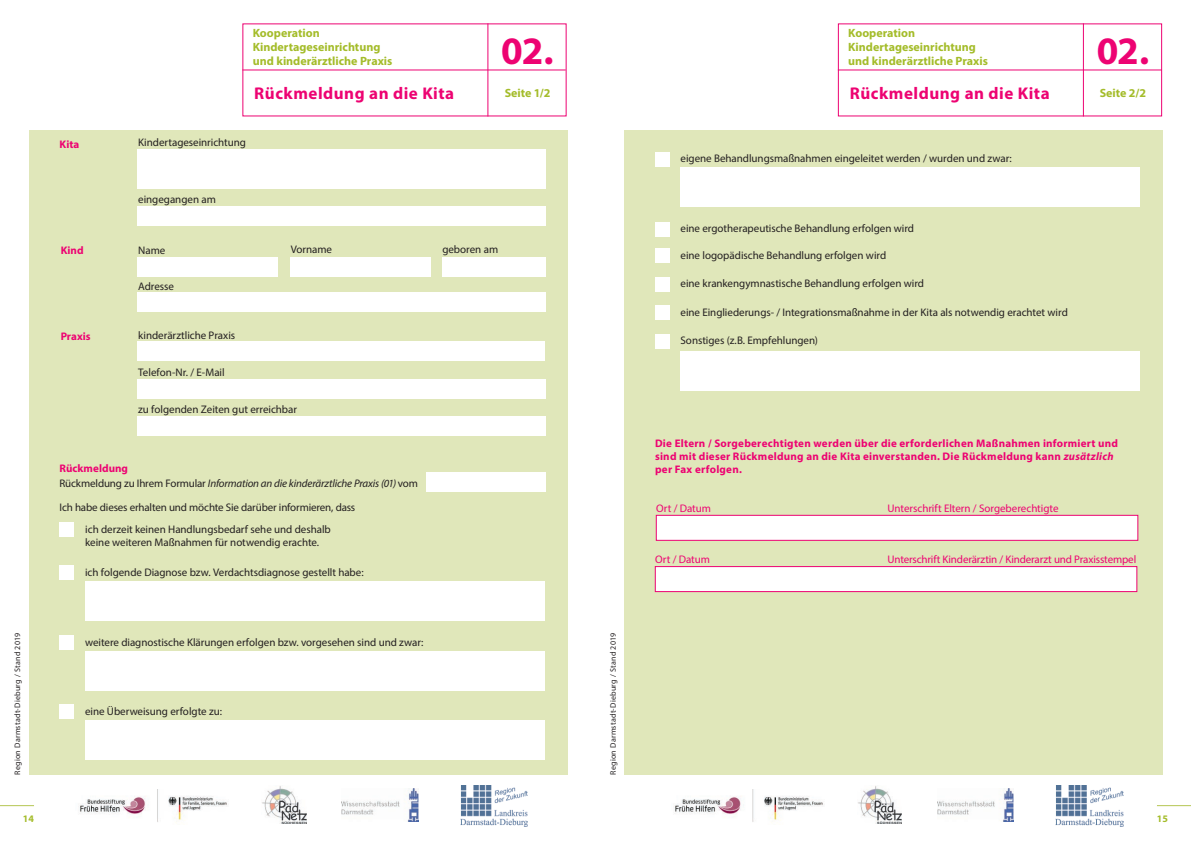
<style>
.page{position:relative;width:1191px;height:842px;background:#fff}
.page>*{position:absolute;margin:0;border:0;box-sizing:border-box;transform-origin:0 0}
.t1{font:700 39px "Myriad Pro";color:#ed0372}
.t2{font:700 17px "Myriad Pro";letter-spacing:.03em;color:#ed0372}
.t3{font:700 12px/14px "Myriad Pro";color:#a4bc2a}
.t4{font:11px/21.9px "Myriad Pro";letter-spacing:-.005em;color:#231f20;text-align:center}
.t5{font:700 11px/13px "Myriad Pro";letter-spacing:.02em;color:#ed0372}
.t6{font:11px "Myriad Pro";letter-spacing:-.01em;color:#ed0372}
.t7{font:italic 11px/14.7px "Myriad Pro";letter-spacing:-.015em;color:#231f20}
.t8{font:700 10px "Myriad Pro";color:#a4bc2a}
.t9{font:8px "Myriad Pro";letter-spacing:.03em;color:#231f20}
.s1{font-weight:700;font-style:normal;color:#ed0372}
.s2{font-style:normal}
.s3{font-style:italic}
</style>
<div class="page">
<div style="left:29px;top:130px;width:538px;height:645px;background:#e0e7ba"></div>
<div style="left:137px;top:150px;width:409px;height:39px;background:#fff"></div>
<div style="left:137px;top:206px;width:409px;height:20px;background:#fff"></div>
<div style="left:290px;top:257px;width:140px;height:20px;background:#fff"></div>
<div style="left:442px;top:257px;width:104px;height:20px;background:#fff"></div>
<div style="left:137px;top:257px;width:141px;height:20px;background:#fff"></div>
<div style="left:137px;top:292px;width:409px;height:20px;background:#fff"></div>
<div style="left:137px;top:341px;width:407px;height:20px;background:#fff"></div>
<div style="left:137px;top:379px;width:409px;height:20px;background:#fff"></div>
<div style="left:137px;top:416px;width:409px;height:20px;background:#fff"></div>
<div style="left:427px;top:472px;width:119px;height:20px;background:#fff"></div>
<div style="left:60px;top:523px;width:14px;height:14px;background:#fff"></div>
<div style="left:85px;top:581px;width:459px;height:39px;background:#fff"></div>
<div style="left:85px;top:651px;width:459px;height:39px;background:#fff"></div>
<div style="left:85px;top:720px;width:459px;height:39px;background:#fff"></div>
<div style="left:60px;top:565px;width:14px;height:15px;background:#fff"></div>
<div style="left:60px;top:635px;width:14px;height:14px;background:#fff"></div>
<div style="left:60px;top:704px;width:14px;height:14px;background:#fff"></div>
<hr style="left:487px;top:23px;width:1px;height:93px;background:#ed0372">
<hr style="left:242px;top:69px;width:324px;height:1px;background:#ed0372">
<img style="left:460px;top:786px;width:67px;height:41px">
<img style="left:342px;top:789px;width:76px;height:33px">
<img style="left:79px;top:789px;width:148px;height:33px">
<img style="left:262px;top:786px;width:44px;height:37px">
<div style="left:624px;top:130px;width:538px;height:645px;background:#e0e7ba"></div>
<div style="left:680px;top:167px;width:460px;height:40px;background:#fff"></div>
<div style="left:680px;top:351px;width:460px;height:39px;background:#fff"></div>
<div style="left:655px;top:152px;width:14px;height:14px;background:#fff"></div>
<div style="left:655px;top:222px;width:14px;height:14px;background:#fff"></div>
<div style="left:655px;top:249px;width:14px;height:14px;background:#fff"></div>
<div style="left:655px;top:277px;width:14px;height:14px;background:#fff"></div>
<div style="left:655px;top:306px;width:14px;height:14px;background:#fff"></div>
<div style="left:655px;top:334px;width:14px;height:14px;background:#fff"></div>
<div style="left:656px;top:515px;width:482px;height:26px;background:#fff;border:1px solid #ed0372"></div>
<div style="left:655px;top:566px;width:482px;height:26px;background:#fff;border:1px solid #ed0372"></div>
<hr style="left:1083px;top:23px;width:1px;height:93px;background:#ed0372">
<hr style="left:838px;top:69px;width:323px;height:1px;background:#ed0372">
<img style="left:1055px;top:786px;width:68px;height:41px">
<img style="left:937px;top:789px;width:76px;height:33px">
<img style="left:675px;top:789px;width:148px;height:33px">
<img style="left:858px;top:786px;width:43px;height:37px">
<hr style="left:0;top:805px;width:34px;height:1px;background:#b5c653">
<hr style="left:1157px;top:805px;width:34px;height:1px;background:#b5c653">
<p class="t9" style="left:13px;top:775px;width:144px;rotate:-90deg">Region Darmstadt-Dieburg / Stand 2019</p>
<p class="t3" style="left:253px;top:26px;width:141px">Kooperation<br>Kindertageseinrichtung und kinderärztliche Praxis</p>
<h1 class="t1" style="left:501px;top:25px;width:54px">02.</h1>
<p class="t3" style="left:505px;top:86px;width:47px">Seite 1/2</p>
<h2 class="t2" style="left:254px;top:82px;width:201px">Rückmeldung an die Kita</h2>
<p class="t5" style="left:60px;top:137px;width:21px">Kita</p>
<p class="t4" style="left:138px;top:131px;width:109px">Kindertageseinrichtung</p>
<p class="t4" style="left:138px;top:188px;width:79px">eingegangen am</p>
<p class="t5" style="left:61px;top:243px;width:24px">Kind</p>
<p class="t4" style="left:138px;top:239px;width:29px">Name</p>
<p class="t4" style="left:291px;top:238px;width:43px">Vorname</p>
<p class="t4" style="left:442px;top:238px;width:57px">geboren am</p>
<p class="t4" style="left:138px;top:275px;width:37px">Adresse</p>
<p class="t5" style="left:61px;top:330px;width:31px">Praxis</p>
<p class="t4" style="left:138px;top:324px;width:98px">kinderärztliche Praxis</p>
<p class="t4" style="left:138px;top:361px;width:88px">Telefon-Nr. / E-Mail</p>
<p class="t4" style="left:138px;top:398px;width:160px">zu folgenden Zeiten gut erreichbar</p>
<p class="t7" style="left:60px;top:461px;width:360px"><span class="s1">Rückmeldung<br></span><span class="s2">Rückmeldung zu Ihrem Formular</span> Information an die kinderärztliche Praxis (01) <span class="s2">vom</span></p>
<p class="t4" style="left:60px;top:496px;width:297px">Ich habe dieses erhalten und möchte Sie darüber informieren, dass ich derzeit keinen Handlungsbedarf sehe und deshalb</p>
<p class="t4" style="left:85px;top:531px;width:235px">keine weiteren Maßnahmen für notwendig erachte.</p>
<p class="t4" style="left:85px;top:561px;width:280px">ich folgende Diagnose bzw. Verdachtsdiagnose gestellt habe:</p>
<p class="t4" style="left:85px;top:631px;width:340px">weitere diagnostische Klärungen erfolgen bzw. vorgesehen sind und zwar:</p>
<p class="t4" style="left:85px;top:700px;width:138px">eine Überweisung erfolgte zu:</p>
<p class="t9" style="left:608px;top:775px;width:144px;rotate:-90deg">Region Darmstadt-Dieburg / Stand 2019</p>
<p class="t3" style="left:848px;top:26px;width:141px">Kooperation<br>Kindertageseinrichtung und kinderärztliche Praxis</p>
<h1 class="t1" style="left:1096px;top:25px;width:54px">02.</h1>
<p class="t3" style="left:1099px;top:86px;width:48px">Seite 2/2</p>
<h2 class="t2" style="left:850px;top:82px;width:201px">Rückmeldung an die Kita</h2>
<p class="t4" style="left:680px;top:148px;width:333px">eigene Behandlungsmaßnahmen eingeleitet werden / wurden und zwar:</p>
<p class="t4" style="left:680px;top:218px;width:235px">eine ergotherapeutische Behandlung erfolgen wird</p>
<p class="t4" style="left:680px;top:244px;width:207px">eine logopädische Behandlung erfolgen wird</p>
<p class="t4" style="left:680px;top:273px;width:245px">eine krankengymnastische Behandlung erfolgen wird</p>
<p class="t4" style="left:680px;top:301px;width:389px">eine Eingliederungs- / Integrationsmaßnahme in der Kita als notwendig erachtet wird</p>
<p class="t4" style="left:680px;top:330px;width:139px">Sonstiges (z.B. Empfehlungen)</p>
<p class="t5" style="left:655px;top:436px;width:464px">Die Eltern / Sorgeberechtigten werden über die erforderlichen Maßnahmen informiert und sind mit dieser Rückmeldung an die Kita einverstanden. Die Rückmeldung kann <span class="s3">zusätzlich </span>per Fax erfolgen.</p>
<p class="t6" style="left:656px;top:501px;width:56px">Ort / Datum</p>
<p class="t6" style="left:887px;top:501px;width:172px">Unterschrift Eltern / Sorgeberechtigte</p>
<p class="t6" style="left:655px;top:552px;width:56px">Ort / Datum</p>
<p class="t6" style="left:887px;top:552px;width:250px">Unterschrift Kinderärztin / Kinderarzt und Praxisstempel</p>
<p class="t8" style="left:23px;top:812px;width:13px">14</p>
<p class="t8" style="left:1157px;top:812px;width:13px">15</p>
</div>
